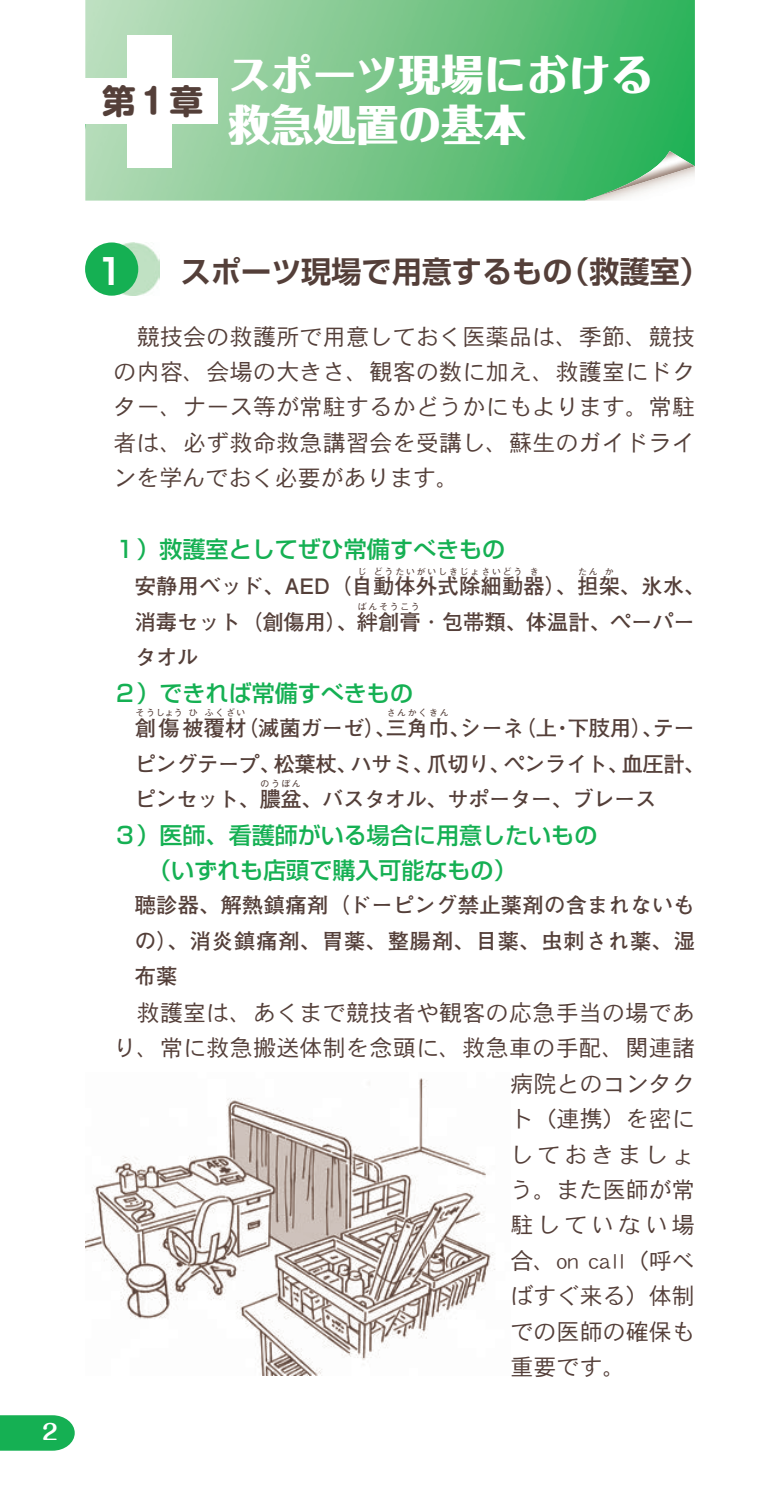
<style>
.page{position:relative;width:780px;height:1489px;background:#fff}
.page>*{position:absolute;margin:0;border:0;box-sizing:border-box;transform-origin:0 0}
.t1{font:800 42.5px/49.5px "Folk Pro";color:#fff}
.t2{font:700 33.75px "Shin M Go Pro";color:#543f39}
.t3{font:700 30px "Shin Go Pro De";color:#543f39}
.t4{font:23px/35.5px "DFHS Gothic Std W3";letter-spacing:.01em;color:#543f39;text-align:justify}
.t5{font:500 23px/35.5px "Shin Go Pro";color:#15b053}
.t6{font:23px "DFHS Gothic Std W3";letter-spacing:.165em;color:#543f39}
.t7{font:700 21.25px/35.5px "Futo Go B101 Pro";color:#543f39;text-align:justify}
.t8{font:700 21.25px/35.5px "Futo Go B101 Pro";letter-spacing:-.02em;color:#543f39}
.t9{font:700 21.25px "Maru Fo Pro";color:#fff}
.t10{font:700 8.75px "Futo Go B101 Pro";letter-spacing:.2em;color:#543f39}
.s1{font-size:35.5px;color:#fff}
.s2{font-size:35.5px;color:#15b053}
</style>
<div class="page">
<svg style="left:0;top:1415px;width:75px;height:35px;background:#25b55f"></svg>
<img style="left:85px;top:0;width:609px;height:200px">
<img style="left:584px;top:151px;width:110px;height:15px">
<img style="left:584px;top:166px;width:110px;height:34px">
<img style="left:120px;top:242px;width:39px;height:54px">
<div style="left:85px;top:242px;width:53px;height:54px;background:#15b053;border-radius:50%"></div>
<img style="left:85px;top:1078px;width:410px;height:297px">
<div style="left:84px;top:78px;width:133px;height:46px;background:#fff"></div>
<div style="left:128px;top:35px;width:44px;height:132px;background:#fff"></div>
<p class="t9" style="left:42px;top:1414px;width:17px">2</p>
<h2 class="t2" style="left:102px;top:74px;width:102px">第１章</h2>
<h1 class="t1" style="left:228px;top:45px;width:427px">スポーツ現場における救急処置の基本</h1>
<h3 class="t3" style="left:97px;top:247px;width:614px"><span class="s1">1</span> <span class="s2">　</span>スポーツ現場で用意するもの（救護室）</h3>
<p class="t4" style="left:113px;top:318px;width:583px">　競技会の救護所で用意しておく医薬品は、季節、競技の内容、会場の大きさ、観客の数に加え、救護室にドクター、ナース等が常駐するかどうかにもよります。常駐者は、必ず救命救急講習会を受講し、蘇生のガイドラインを学んでおく必要があります。</p>
<p class="t5" style="left:113px;top:528px;width:393px">１）救護室としてぜひ常備すべきもの</p>
<p class="t7" style="left:135px;top:565px;width:572px">安静用ベッド、AED（自動体外式除細動器）、担架、氷水、</p>
<p class="t10" style="left:358px;top:564px;width:10px">じ</p>
<p class="t10" style="left:374px;top:564px;width:150px">どうたいがいしきじょさいどう</p>
<p class="t10" style="left:529px;top:564px;width:10px">き</p>
<p class="t10" style="left:578px;top:564px;width:21px">たん</p>
<p class="t10" style="left:605px;top:564px;width:10px">か</p>
<p class="t7" style="left:135px;top:601px;width:561px">消毒セット（創傷用）、絆創膏･包帯類、体温計、ペーパー</p>
<p class="t10" style="left:358px;top:599px;width:64px">ばんそうこう</p>
<p class="t7" style="left:135px;top:636px;width:65px">タオル</p>
<p class="t5" style="left:113px;top:673px;width:301px">２）できれば常備すべきもの</p>
<p class="t7" style="left:135px;top:707px;width:113px">創傷被覆材</p>
<p class="t10" style="left:136px;top:706px;width:48px">そうしょう</p>
<p class="t10" style="left:189px;top:706px;width:10px">ひ</p>
<p class="t10" style="left:205px;top:706px;width:42px">ふくざい</p>
<p class="t10" style="left:386px;top:706px;width:64px">さんかくきん</p>
<p class="t8" style="left:135px;top:743px;width:572px">ピングテープ、松葉杖、ハサミ、爪切り、ペンライト、血圧計、ピンセット、膿盆、バスタオル、サポーター、ブレース</p>
<p class="t7" style="left:237px;top:707px;width:459px">（滅菌ガーゼ）、三角巾、シーネ（上・下肢用）、テー</p>
<p class="t10" style="left:260px;top:776px;width:42px">のうぼん</p>
<p class="t5" style="left:113px;top:814px;width:485px">３）医師、看護師がいる場合に用意したいもの　　（いずれも店頭で購入可能なもの）</p>
<p class="t7" style="left:135px;top:884px;width:561px">聴診器、解熱鎮痛剤（ドーピング禁止薬剤の含まれないもの）、消炎鎮痛剤、胃薬、整腸剤、目薬、虫刺され薬、湿布薬</p>
<p class="t4" style="left:113px;top:994px;width:583px">　救護室は、あくまで競技者や観客の応急手当の場であ</p>
<p class="t4" style="left:113px;top:1029px;width:583px">り、常に救急搬送体制を念頭に、救急車の手配、関連諸</p>
<p class="t4" style="left:510px;top:1065px;width:186px">病院とのコンタク</p>
<p class="t4" style="left:510px;top:1100px;width:186px">ト（連携）を密に</p>
<p class="t6" style="left:510px;top:1141px;width:186px">しておきましょ</p>
<p class="t4" style="left:510px;top:1171px;width:186px">う。また医師が常</p>
<p class="t6" style="left:510px;top:1212px;width:186px">駐していない場</p>
<p class="t4" style="left:510px;top:1242px;width:186px">合、on call（呼べ</p>
<p class="t4" style="left:510px;top:1277px;width:186px">ばすぐ来る）体制</p>
<p class="t4" style="left:510px;top:1313px;width:186px">での医師の確保も</p>
<p class="t4" style="left:510px;top:1348px;width:117px">重要です。</p>
</div>
